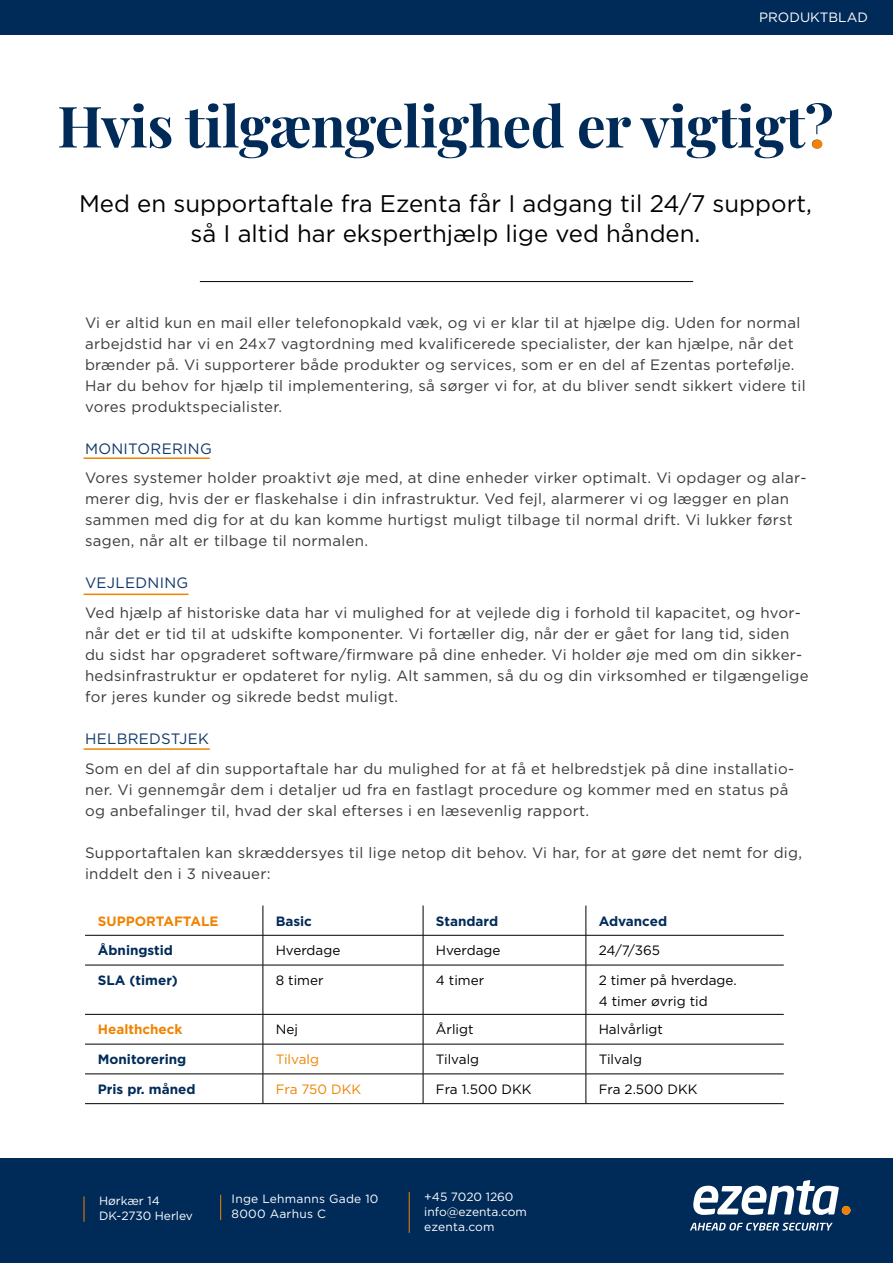
<style>
.page{position:relative;width:893px;height:1263px;background:#fff}
.page>*{position:absolute;margin:0;border:0;box-sizing:border-box;transform-origin:0 0}
.t1{font:700 57px "Playfair Display";letter-spacing:-.01em;color:#002b59}
.t2{font:24px/30px "Gotham";color:#000;text-align:center}
.t3{font:15px/21px "Gotham";letter-spacing:.02em;color:#3a3a39}
.t4{font:15px "Gotham";letter-spacing:.02em;color:#103866}
.t5{font:13.5px/21px "Gotham";color:#000}
.t6{font:700 13.5px "Gotham";color:#002b59}
.t7{font:700 13.5px "Gotham";color:#f08300}
.t8{font:13.5px "Gotham";color:#f08300}
.t9{font:13.5px "Gotham";color:#fff}
.t10{font:12px/15px "Gotham";color:#fff}
.t11{font:12px/15px "Gotham";letter-spacing:.02em;color:#fff}
</style>
<div class="page">
<div style="left:0;top:0;width:893px;height:34px;background:#002b59"></div>
<hr style="left:200px;top:281px;width:493px;height:1px;background:#000">
<hr style="left:263px;top:905px;width:1px;height:30px;background:#000">
<hr style="left:423px;top:905px;width:1px;height:30px;background:#000">
<hr style="left:586px;top:905px;width:1px;height:30px;background:#000">
<hr style="left:85px;top:935px;width:178px;height:1px;background:#000">
<hr style="left:263px;top:935px;width:160px;height:1px;background:#000">
<hr style="left:263px;top:935px;width:1px;height:30px;background:#000">
<hr style="left:423px;top:935px;width:163px;height:1px;background:#000">
<hr style="left:423px;top:935px;width:1px;height:30px;background:#000">
<hr style="left:586px;top:935px;width:198px;height:1px;background:#000">
<hr style="left:586px;top:935px;width:1px;height:30px;background:#000">
<hr style="left:85px;top:965px;width:178px;height:1px;background:#000">
<hr style="left:263px;top:965px;width:160px;height:1px;background:#000">
<hr style="left:263px;top:965px;width:1px;height:49px;background:#000">
<hr style="left:423px;top:965px;width:163px;height:1px;background:#000">
<hr style="left:423px;top:965px;width:1px;height:49px;background:#000">
<hr style="left:586px;top:965px;width:198px;height:1px;background:#000">
<hr style="left:586px;top:965px;width:1px;height:49px;background:#000">
<hr style="left:85px;top:1014px;width:178px;height:1px;background:#000">
<hr style="left:263px;top:1014px;width:160px;height:1px;background:#000">
<hr style="left:263px;top:1014px;width:1px;height:30px;background:#000">
<hr style="left:423px;top:1014px;width:163px;height:1px;background:#000">
<hr style="left:423px;top:1014px;width:1px;height:30px;background:#000">
<hr style="left:586px;top:1014px;width:198px;height:1px;background:#000">
<hr style="left:586px;top:1014px;width:1px;height:30px;background:#000">
<hr style="left:85px;top:1044px;width:178px;height:1px;background:#000">
<hr style="left:263px;top:1044px;width:160px;height:1px;background:#000">
<hr style="left:263px;top:1044px;width:1px;height:30px;background:#000">
<hr style="left:423px;top:1044px;width:163px;height:1px;background:#000">
<hr style="left:423px;top:1044px;width:1px;height:30px;background:#000">
<hr style="left:586px;top:1044px;width:198px;height:1px;background:#000">
<hr style="left:586px;top:1044px;width:1px;height:30px;background:#000">
<hr style="left:85px;top:1074px;width:178px;height:1px;background:#000">
<hr style="left:263px;top:1074px;width:160px;height:1px;background:#000">
<svg style="left:263px;top:1074px;width:1px;height:29px"></svg>
<hr style="left:423px;top:1074px;width:163px;height:1px;background:#000">
<svg style="left:423px;top:1074px;width:1px;height:29px"></svg>
<hr style="left:586px;top:1074px;width:198px;height:1px;background:#000">
<svg style="left:586px;top:1074px;width:1px;height:29px"></svg>
<hr style="left:85px;top:1103px;width:178px;height:1px;background:#000">
<hr style="left:263px;top:1103px;width:160px;height:1px;background:#000">
<hr style="left:423px;top:1103px;width:163px;height:1px;background:#000">
<hr style="left:586px;top:1103px;width:198px;height:1px;background:#000">
<hr style="left:84px;top:457px;width:126px;height:2px;background:#f08300">
<hr style="left:84px;top:748px;width:126px;height:2px;background:#f08300">
<hr style="left:84px;top:593px;width:105px;height:2px;background:#f08300">
<div style="left:0;top:1158px;width:893px;height:105px;background:#002b59"></div>
<hr style="left:409px;top:1192px;width:1px;height:41px;background:#f08300">
<svg style="left:693px;top:1180px;width:146px;height:35px"></svg>
<svg style="left:690px;top:1223px;width:143px;height:7px"></svg>
<div style="left:842px;top:1206px;width:8px;height:9px;background:#f08100;border-radius:50%"></div>
<svg style="left:220px;top:1195px;width:1px;height:25px"></svg>
<svg style="left:84px;top:1196px;width:1px;height:26px"></svg>
<div style="left:812px;top:140px;width:10px;height:9px;background:#f08300;border-radius:50%"></div>
<p class="t9" style="left:759px;top:10px;width:110px">PRODUKTBLAD</p>
<h1 class="t1" style="left:57px;top:81px;width:778px">Hvis tilgængelighed er vigtigt?</h1>
<h2 class="t2" style="left:79px;top:188px;width:734px">Med en supportaftale fra Ezenta får I adgang til 24/7 support, så I altid har eksperthjælp lige ved hånden.</h2>
<p class="t3" style="left:85px;top:312px;width:722px">Vi er altid kun en mail eller telefonopkald væk, og vi er klar til at hjælpe dig. Uden for normal arbejdstid har vi en 24x7 vagtordning med kvalificerede specialister, der kan hjælpe, når det brænder på. Vi supporterer både produkter og services, som er en del af Ezentas portefølje.<br>Har du behov for hjælp til implementering, så sørger vi for, at du bliver sendt sikkert videre til vores produktspecialister.</p>
<p class="t4" style="left:85px;top:440px;width:128px">MONITORERING</p>
<p class="t3" style="left:85px;top:467px;width:723px">Vores systemer holder proaktivt øje med, at dine enheder virker optimalt. Vi opdager og alar&shy;merer dig, hvis der er flaskehalse i din infrastruktur. Ved fejl, alarmerer vi og lægger en plan sammen med dig for at du kan komme hurtigst muligt tilbage til normal drift. Vi lukker først sagen, når alt er tilbage til normalen.</p>
<p class="t4" style="left:85px;top:575px;width:105px">VEJLEDNING</p>
<p class="t3" style="left:85px;top:602px;width:725px">Ved hjælp af historiske data har vi mulighed for at vejlede dig i forhold til kapacitet, og hvor&shy;når det er tid til at udskifte komponenter. Vi fortæller dig, når der er gået for lang tid, siden du sidst har opgraderet software/firmware på dine enheder. Vi holder øje med om din sikker&shy;hedsinfrastruktur er opdateret for nylig. Alt sammen, så du og din virksomhed er tilgængelige for jeres kunder og sikrede bedst muligt.</p>
<p class="t4" style="left:85px;top:730px;width:125px">HELBREDSTJEK</p>
<p class="t3" style="left:85px;top:757px;width:711px">Som en del af din supportaftale har du mulighed for at få et helbredstjek på dine installatio&shy;ner. Vi gennemgår dem i detaljer ud fra en fastlagt procedure og kommer med en status på og anbefalinger til, hvad der skal efterses i en læsevenlig rapport.</p>
<p class="t3" style="left:85px;top:841px;width:719px">Supportaftalen kan skræddersyes til lige netop dit behov. Vi har, for at gøre det nemt for dig, inddelt den i 3 niveauer:</p>
<p class="t7" style="left:98px;top:913px;width:122px">SUPPORTAFTALE</p>
<p class="t6" style="left:276px;top:913px;width:38px">Basic</p>
<p class="t6" style="left:436px;top:913px;width:64px">Standard</p>
<p class="t6" style="left:599px;top:913px;width:70px">Advanced</p>
<p class="t6" style="left:98px;top:942px;width:77px">Åbningstid</p>
<p class="t5" style="left:276px;top:939px;width:66px">Hverdage</p>
<p class="t5" style="left:436px;top:939px;width:66px">Hverdage</p>
<p class="t5" style="left:599px;top:939px;width:63px">24/7/365</p>
<p class="t6" style="left:98px;top:972px;width:82px">SLA (timer)</p>
<p class="t5" style="left:276px;top:969px;width:49px">8 timer</p>
<p class="t5" style="left:436px;top:969px;width:50px">4 timer</p>
<p class="t5" style="left:599px;top:969px;width:139px">2 timer på hverdage.<br>4 timer øvrig tid</p>
<p class="t7" style="left:98px;top:1021px;width:86px">Healthcheck</p>
<p class="t5" style="left:276px;top:1019px;width:24px">Nej</p>
<p class="t5" style="left:436px;top:1019px;width:39px">Årligt</p>
<p class="t5" style="left:599px;top:1019px;width:66px">Halvårligt</p>
<p class="t6" style="left:98px;top:1051px;width:90px">Monitorering</p>
<p class="t8" style="left:276px;top:1052px;width:45px">Tilvalg</p>
<p class="t5" style="left:436px;top:1048px;width:45px">Tilvalg</p>
<p class="t5" style="left:599px;top:1048px;width:45px">Tilvalg</p>
<p class="t6" style="left:98px;top:1081px;width:99px">Pris pr. måned</p>
<p class="t8" style="left:276px;top:1081px;width:87px">Fra 750 DKK</p>
<p class="t5" style="left:436px;top:1078px;width:97px">Fra 1.500 DKK</p>
<p class="t5" style="left:599px;top:1078px;width:100px">Fra 2.500 DKK</p>
<p class="t10" style="left:99px;top:1193px;width:95px">Hørkær 14<br>DK-2730 Herlev</p>
<p class="t11" style="left:232px;top:1191px;width:148px">Inge Lehmanns Gade 10<br>8000 Aarhus C</p>
<p class="t10" style="left:424px;top:1189px;width:104px">+45 7020 1260 info@ezenta.com ezenta.com</p>
</div>
